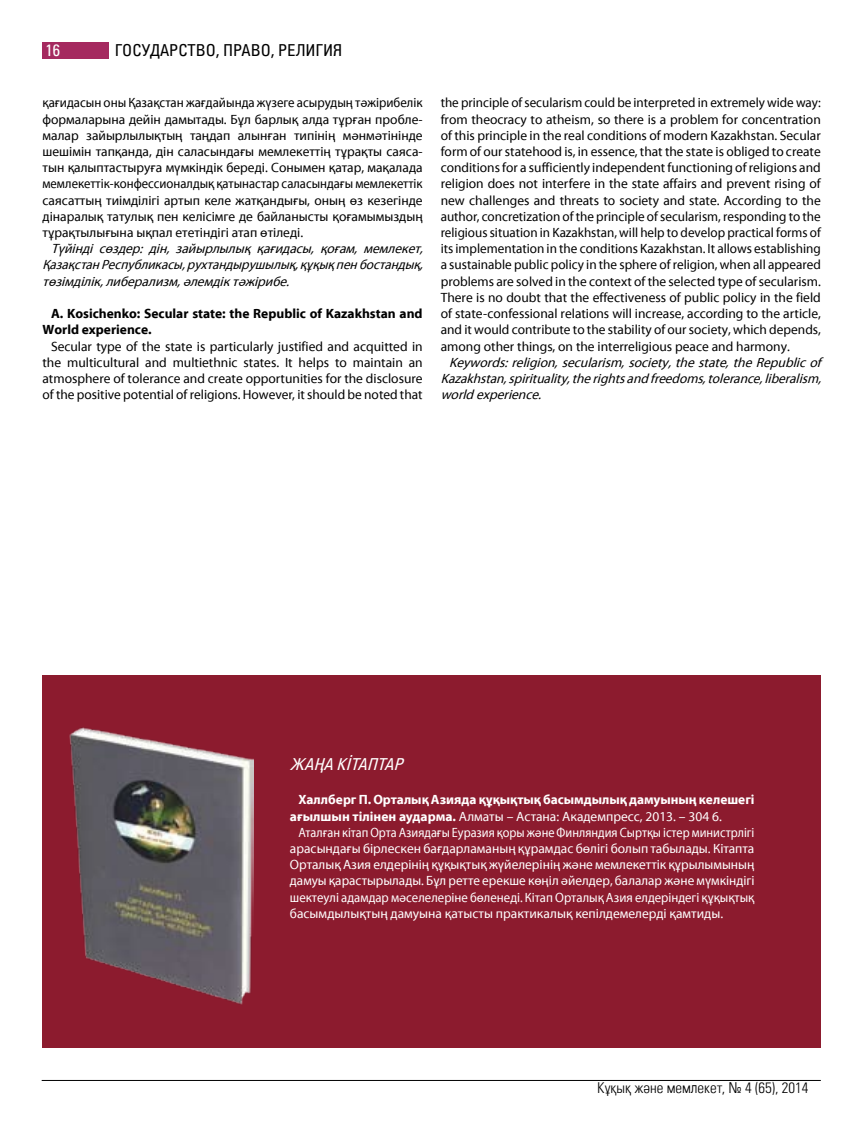
<style>
.page{position:relative;width:855px;height:1136px;background:#fff}
.page>*{position:absolute;margin:0;border:0;box-sizing:border-box;transform-origin:0 0}
.t1{font:16.5px "Partner Condensed kaz";color:#000}
.t2{font:italic 16.5px "Partner Condensed kaz";color:#fff}
.t3{font:16.5px "Partner Condensed";color:#fff}
.t4{font:15px "Partner Light Condensed kaz";color:#000}
.t5{font:13.5px/16.2px "SM Myriad Pro Regular";color:#000;text-align:justify}
.t6{font:13.5px/16.2px "SM Myriad Pro Regular";color:#000;text-align:justify;scale:.95 1}
.t7{font:13.5px "SM Myriad Pro Regular";color:#fff}
.t8{font:italic 13.5px/16.2px "SM Myriad Pro Regular";color:#000;text-align:justify}
.t9{font:13.5px "SM Myriad Pro Regular";color:#fff;scale:.95 1}
.t10{font:13.5px "SM Myriad Pro Regular";color:#fff;scale:.91 1}
.t11{font:13.5px/16.2px "SM Myriad Pro Bold";color:#000}
.t12{font:13.5px "SM Myriad Pro Bold";color:#fff}
.s1{font-family:"SM Myriad Pro Bold"}
.s2{font-family:"Partner";font-weight:300;font-stretch:condensed}
</style>
<div class="page">
<div style="left:43px;top:43px;width:66px;height:16px;background:#a5295f"></div>
<hr style="left:42px;top:1080px;width:779px;height:1px;background:#000">
<div style="left:43px;top:674px;width:778px;height:373px;background:#8c1b2e"></div>
<img style="left:69px;top:727px;width:184px;height:278px">
<p class="t3" style="left:46px;top:41px;width:16px">16</p>
<p class="t1" style="left:115px;top:41px;width:229px">Государство, право, религия</p>
<p class="t6" style="left:43px;top:94px;width:402px">қағидасын оны Қазақстан жағдайында жүзеге асырудың тәжірибелік формаларына дейін дамытады. Бұл барлық алда тұрған пробле&shy;малар зайырлылықтың таңдап алынған типінің мәнмәтінінде шешімін тапқанда, дін саласындағы мемлекеттің тұрақты саяса&shy;тын қалыптастыруға мүмкіндік береді. Сонымен қатар, мақалада мемлекеттік-конфессионалдық қатынастар саласындағы мемлекеттік саясаттың тиімділігі артып келе жатқандығы, оның өз кезегінде дінаралық татулық пен келісімге де байланысты қоғамымыздың тұрақтылығына ықпал ететіндігі атап өтіледі.</p>
<p class="t8" style="left:43px;top:240px;width:386px;text-indent:9px">Түйінді сөздер: дін, зайырлылық қағидасы, қоғам, мемлекет, ҚазақстанРеспубликасы,рухтандырушылық,құқықпенбостандық, төзімділік,либерализм,әлемдіктәжірибе.</p>
<p class="t11" style="left:43px;top:305px;width:382px;text-indent:9px">А. Kosichenko: Secular state: the Republic of Kazakhstan and<br>World experience.</p>
<p class="t5" style="left:43px;top:337px;width:382px;text-indent:9px">Secular type of the state is particularly justified and acquitted in the multicultural and multiethnic states. It helps to maintain an atmosphere of tolerance and create opportunities for the disclosure of the positive potential of religions. However, it should be noted that</p>
<p class="t5" style="left:441px;top:94px;width:382px">the principle of secularism could be interpreted in extremely wide way: from theocracy to atheism, so there is a problem for concentration of this principle in the real conditions of modern Kazakhstan. Secular form of our statehood is, in essence, that the state is obliged to create conditions for a sufficiently independent functioning of religions and religion does not interfere in the state affairs and prevent rising of new challenges and threats to society and state. According to the author, concretization of the principle of secularism, responding to the religious situation in Kazakhstan, will help to develop practical forms of its implementation in the conditions Kazakhstan. It allows establishing a sustainable public policy in the sphere of religion, when all appeared problems are solved in the context of the selected type of secularism.<br>There is no doubt that the effectiveness of public policy in the field of state-confessional relations will increase, according to the article, and it would contribute to the stability of our society, which depends, among other things, on the interreligious peace and harmony.</p>
<p class="t8" style="left:441px;top:354px;width:386px;text-indent:9px">Keywords:religion,secularism,society,thestate,theRepublicof Kazakhstan,spirituality,therightsandfreedoms,tolerance,liberalism, worldexperience.</p>
<p class="t2" style="left:290px;top:754px;width:71px">ЖАҢА КІТАПТАР</p>
<p class="t12" style="left:298px;top:791px;width:457px">Халлберг П. Орталық Азияда құқықтық басымдылық дамуының келешегі</p>
<p class="t7" style="left:290px;top:807px;width:433px"><span class="s1">ағылшын тілінен аударма.</span> Алматы – Астана: Академпресс, 2013. – 304 6.</p>
<p class="t10" style="left:298px;top:823px;width:502px">Аталған кітап Орта Азиядағы Еуразия қоры және Финляндия Сыртқы icтep министрлігі</p>
<p class="t7" style="left:290px;top:840px;width:466px">арасындағы бірлескен бағдарламаның құрамдас бөлігі болып табылады. Кітапта</p>
<p class="t7" style="left:290px;top:856px;width:466px">Орталық Азия елдерінің құқықтық жүйелерінің және мемлекеттік құрылымының</p>
<p class="t7" style="left:290px;top:872px;width:466px">дамуы қарастырылады. Бұл ретте ерекше көңіл әйелдер, балалар және мүмкіндігі</p>
<p class="t9" style="left:290px;top:888px;width:490px">шектеулі адамдар мәселелеріне бөленеді. Кітап Орталық Азия елдеріндегі құқықтық</p>
<p class="t7" style="left:290px;top:904px;width:435px">басымдылықтың дамуына қатысты практикалық кепілдемелерді қамтиды.</p>
<p class="t4" style="left:597px;top:1079px;width:213px">Кұқық және мемлекет, <span class="s2">№ 4 (65), 2014</span></p>
</div>
